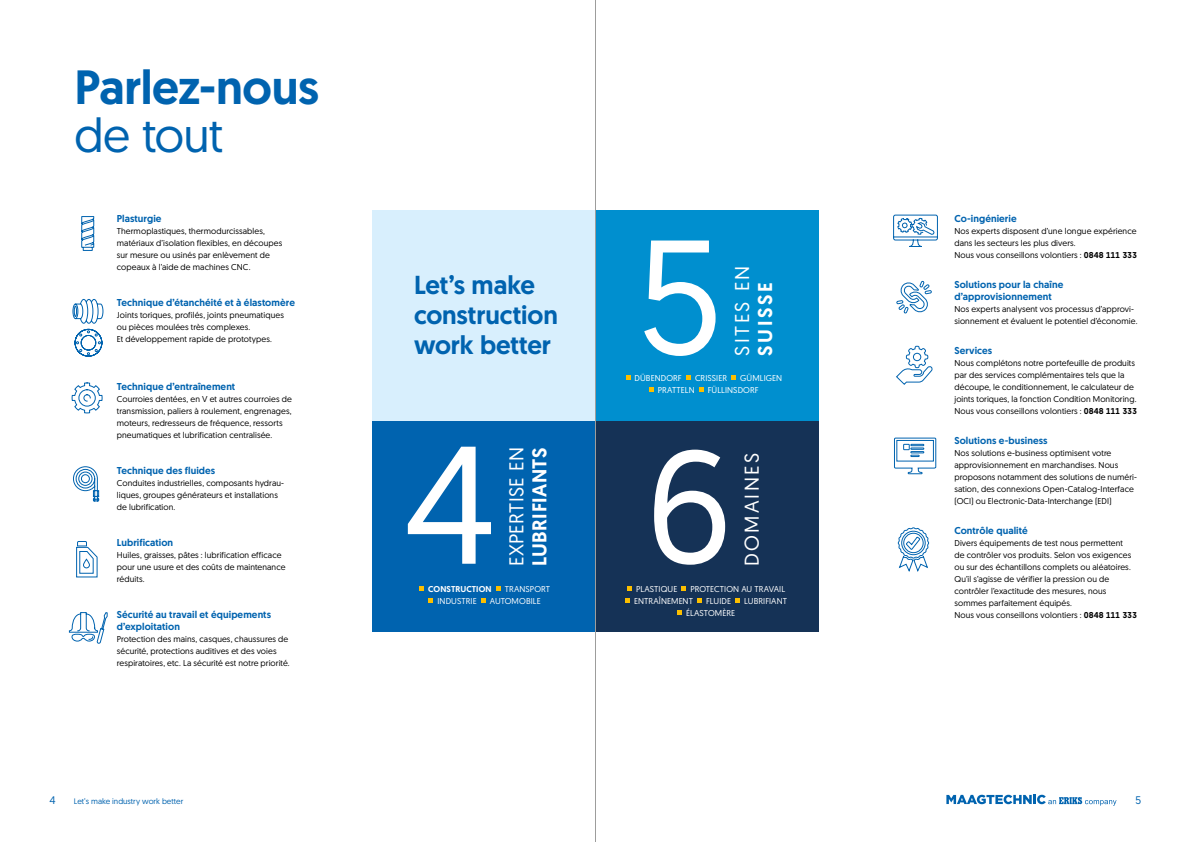
<style>
.page{position:relative;width:1191px;height:842px;background:#fff}
.page>*{position:absolute;margin:0;border:0;box-sizing:border-box;transform-origin:0 0}
.t1{font:167.2px "Geomanist Word";color:#fff}
.t2{font:500 48px "Geomanist Word";letter-spacing:-.01em;color:#0063af}
.t3{font:48px "Geomanist Word";letter-spacing:-.01em;color:#0063af}
.t4{font:500 26px/30px "Geomanist Word";letter-spacing:-.005em;color:#0063af}
.t5{font:500 20px "Geomanist Word";letter-spacing:.03em;color:#fff}
.t6{font:20px "Geomanist Word";letter-spacing:.11em;color:#fff}
.t7{font:20px "Geomanist Word";letter-spacing:.01em;color:#fff}
.t8{font:11px "Geomanist Word";color:#0063af}
.t9{font:500 10px/12px "Geomanist Word";letter-spacing:.01em;color:#0063af}
.t10{font:8.5px/12px "Geomanist Word";letter-spacing:.01em;color:#000}
.t11{font:8.5px/12px "Geomanist Word";letter-spacing:.01em;color:#fff}
.t12{font:500 8.5px "Geomanist Word";letter-spacing:.015em;color:#fff}
.t13{font:8px "Geomanist Word";color:#0063af}
.s1{font-weight:500}
</style>
<div class="page">
<div style="left:372px;top:421px;width:223px;height:210px;background:#0063af"></div>
<div style="left:372px;top:210px;width:223px;height:211px;background:#d8effd"></div>
<div style="left:595px;top:421px;width:224px;height:210px;background:#153256"></div>
<div style="left:595px;top:210px;width:224px;height:211px;background:#008fcf"></div>
<svg style="left:626px;top:375px;width:4px;height:5px"></svg>
<svg style="left:686px;top:375px;width:4px;height:5px"></svg>
<svg style="left:731px;top:375px;width:5px;height:5px"></svg>
<svg style="left:649px;top:387px;width:4px;height:5px"></svg>
<svg style="left:699px;top:387px;width:4px;height:5px"></svg>
<svg style="left:644px;top:241px;width:71px;height:115px"></svg>
<svg style="left:419px;top:586px;width:5px;height:4px"></svg>
<svg style="left:496px;top:586px;width:4px;height:4px"></svg>
<svg style="left:429px;top:598px;width:4px;height:4px"></svg>
<svg style="left:481px;top:598px;width:4px;height:4px"></svg>
<svg style="left:654px;top:450px;width:71px;height:115px"></svg>
<svg style="left:627px;top:586px;width:5px;height:4px"></svg>
<svg style="left:681px;top:586px;width:5px;height:4px"></svg>
<svg style="left:625px;top:598px;width:5px;height:4px"></svg>
<svg style="left:697px;top:598px;width:5px;height:4px"></svg>
<svg style="left:735px;top:598px;width:5px;height:4px"></svg>
<svg style="left:677px;top:610px;width:5px;height:4px"></svg>
<svg style="left:946px;top:795px;width:170px;height:11px"></svg>
<svg style="left:76px;top:541px;width:22px;height:36px"></svg>
<svg style="left:69px;top:612px;width:39px;height:31px"></svg>
<svg style="left:72px;top:382px;width:31px;height:31px"></svg>
<svg style="left:81px;top:216px;width:13px;height:35px"></svg>
<svg style="left:73px;top:466px;width:26px;height:35px"></svg>
<svg style="left:72px;top:299px;width:31px;height:58px"></svg>
<svg style="left:896px;top:281px;width:36px;height:33px"></svg>
<svg style="left:893px;top:214px;width:45px;height:33px"></svg>
<svg style="left:894px;top:437px;width:42px;height:37px"></svg>
<svg style="left:897px;top:527px;width:32px;height:45px"></svg>
<svg style="left:896px;top:346px;width:36px;height:39px"></svg>
<hr style="left:595px;top:0;width:1px;height:842px;background:#9d9d9c">
<h2 class="t2" style="left:74px;top:55px;width:246px">Parlez-nous</h2>
<h2 class="t3" style="left:74px;top:104px;width:150px">de tout</h2>
<p class="t9" style="left:117px;top:212px;width:46px">Plasturgie</p>
<p class="t10" style="left:117px;top:225px;width:167px">Thermoplastiques, thermodurcissables, matériaux d’isolation flexibles, en découpes sur mesure ou usinés par enlèvement de copeaux à l’aide de machines CNC.</p>
<p class="t9" style="left:117px;top:296px;width:180px">Technique d’étanchéité et à élastomère</p>
<p class="t10" style="left:117px;top:309px;width:168px">Joints toriques, profilés, joints pneumatiques ou pièces moulées très complexes.<br>Et développement rapide de prototypes.</p>
<p class="t9" style="left:117px;top:380px;width:120px">Technique d’entraînement</p>
<p class="t10" style="left:117px;top:393px;width:176px">Courroies dentées, en V et autres courroies de transmission, paliers à roulement, engrenages, moteurs, redresseurs de fréquence, ressorts pneumatiques et lubrification centralisée.</p>
<p class="t9" style="left:117px;top:464px;width:100px">Technique des fluides</p>
<p class="t10" style="left:117px;top:477px;width:169px">Conduites industrielles, composants hydrau&shy;liques, groupes générateurs et installations de lubrification.</p>
<p class="t9" style="left:117px;top:536px;width:58px">Lubrification</p>
<p class="t10" style="left:117px;top:549px;width:170px">Huiles, graisses, pâtes : lubrification efficace pour une usure et des coûts de maintenance réduits.</p>
<p class="t9" style="left:117px;top:608px;width:156px">Sécurité au travail et équipements d’exploitation</p>
<p class="t10" style="left:117px;top:633px;width:174px">Protection des mains, casques, chaussures de sécurité, protections auditives et des voies respiratoires, etc. La sécurité est notre priorité.</p>
<h3 class="t4" style="left:414px;top:270px;width:145px">Let’s make construction work better</h3>
<h3 class="t6" style="left:729px;top:356px;width:91px;rotate:-90deg">SITES EN</h3>
<h3 class="t5" style="left:752px;top:356px;width:75px;rotate:-90deg">SUISSE</h3>
<p class="t11" style="left:634px;top:371px;width:49px">DÜBENDORF</p>
<p class="t11" style="left:695px;top:371px;width:34px">CRISSIER</p>
<p class="t11" style="left:740px;top:371px;width:44px">GÜMLIGEN</p>
<p class="t11" style="left:658px;top:383px;width:38px">PRATTELN</p>
<p class="t11" style="left:707px;top:383px;width:53px">FÜLLINSDORF</p>
<h1 class="t1" style="left:403px;top:397px;width:95px">4</h1>
<h3 class="t6" style="left:739px;top:566px;width:114px;rotate:-90deg">DOMAINES</h3>
<h3 class="t7" style="left:503px;top:566px;width:121px;rotate:-90deg">EXPERTISE EN</h3>
<h3 class="t5" style="left:526px;top:566px;width:120px;rotate:-90deg">LUBRIFIANTS</h3>
<p class="t12" style="left:428px;top:583px;width:65px">CONSTRUCTION</p>
<p class="t11" style="left:505px;top:582px;width:47px">TRANSPORT</p>
<p class="t11" style="left:437px;top:594px;width:41px">INDUSTRIE</p>
<p class="t11" style="left:490px;top:594px;width:53px">AUTOMOBILE</p>
<p class="t11" style="left:634px;top:582px;width:152px;text-indent:56px">PROTECTION AU TRAVAIL<br>ENTRAÎNEMENT</p>
<p class="t11" style="left:636px;top:582px;width:43px">PLASTIQUE</p>
<p class="t11" style="left:706px;top:594px;width:27px">FLUIDE</p>
<p class="t11" style="left:744px;top:594px;width:44px">LUBRIFIANT</p>
<p class="t11" style="left:686px;top:606px;width:50px">ÉLASTOMÈRE</p>
<p class="t9" style="left:954px;top:212px;width:64px">Co-ingénierie</p>
<p class="t10" style="left:954px;top:225px;width:184px">Nos experts disposent d’une longue expérience dans les secteurs les plus divers.<br>Nous vous conseillons volontiers : <span class="s1">0848 111 333</span></p>
<p class="t9" style="left:954px;top:278px;width:110px">Solutions pour la chaîne d’approvisionnement</p>
<p class="t10" style="left:954px;top:303px;width:185px">Nos experts analysent vos processus d’approvi&shy;sionnement et évaluent le potentiel d’économie.</p>
<p class="t9" style="left:954px;top:344px;width:39px">Services</p>
<p class="t10" style="left:954px;top:357px;width:184px">Nous complétons notre portefeuille de produits par des services complémentaires tels que la découpe, le conditionnement, le calculateur de joints toriques, la fonction Condition Monitoring.<br>Nous vous conseillons volontiers : <span class="s1">0848 111 333</span></p>
<p class="t9" style="left:954px;top:434px;width:95px">Solutions e-business</p>
<p class="t10" style="left:954px;top:447px;width:184px">Nos solutions e-business optimisent votre approvisionnement en marchandises. Nous proposons notamment des solutions de numéri&shy;sation, des connexions Open-Catalog-Interface (OCI) ou Electronic-Data-Interchange (EDI)</p>
<p class="t9" style="left:954px;top:524px;width:75px">Contrôle qualité</p>
<p class="t10" style="left:954px;top:537px;width:184px">Divers équipements de test nous permettent<br>de contrôler vos produits. Selon vos exigences ou sur des échantillons complets ou aléatoires.<br>Qu’il s’agisse de vérifier la pression ou de contrôler l’exactitude des mesures, nous sommes parfaitement équipés.<br>Nous vous conseillons volontiers : <span class="s1">0848 111 333</span></p>
<p class="t8" style="left:50px;top:793px;width:8px">4</p>
<p class="t13" style="left:74px;top:796px;width:111px">Let’s make industry work better</p>
<p class="t8" style="left:1135px;top:793px;width:7px">5</p>
</div>
